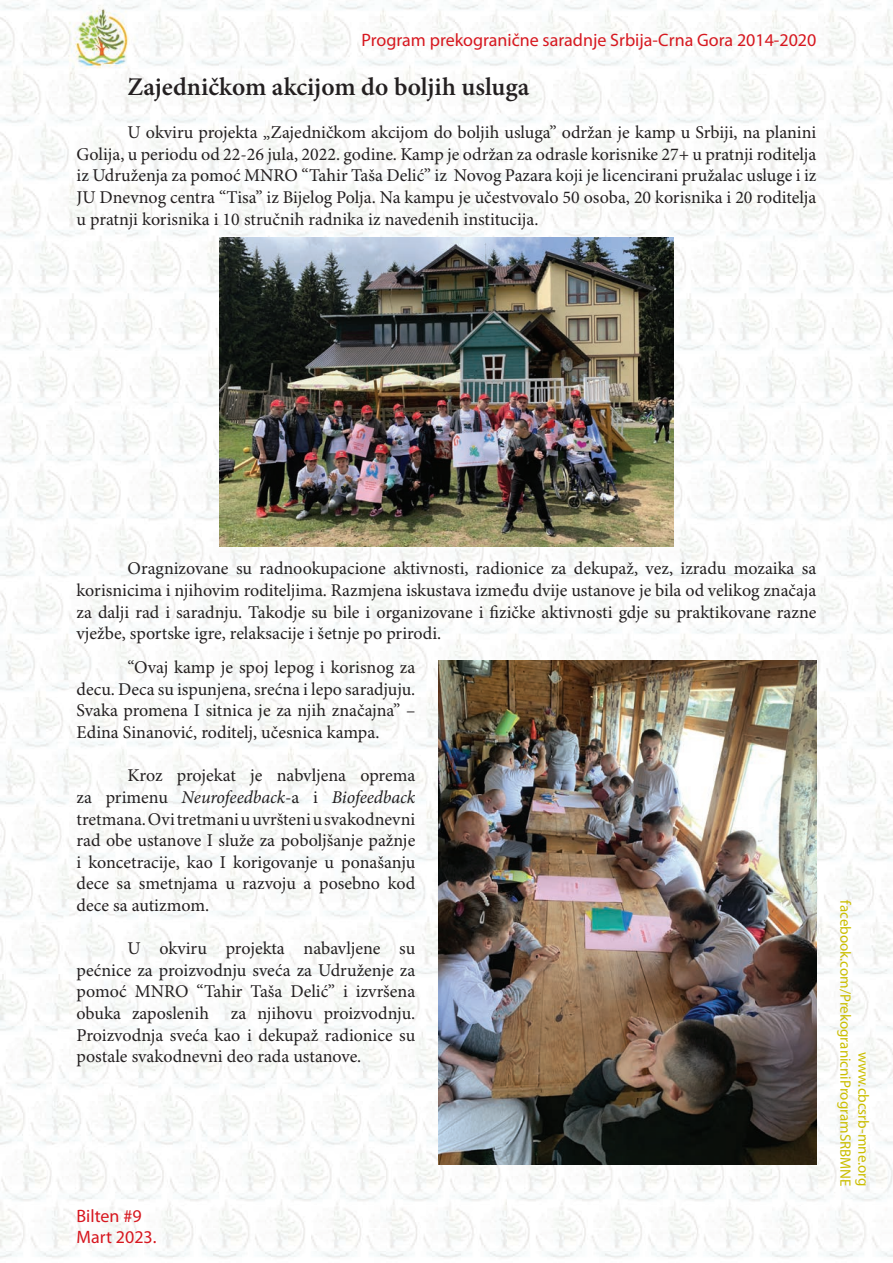
<style>
.page{position:relative;width:893px;height:1263px;background:#fff}
.page>*{position:absolute;margin:0;border:0;box-sizing:border-box;transform-origin:0 0}
.t1{font:600 25.5px "Minion Pro";color:#231f20}
.t2{font:18px/21.6px "Minion Pro";color:#231f20;text-align:justify}
.t3{font:18px/21.6px "Myriad Pro";color:#d7171f}
.t4{font:15px/18px "Myriad Pro";color:#cbbe01;text-align:right}
.s1{font-style:italic}
</style>
<div class="page">
<img style="left:0;top:0;width:893px;height:1258px">
<img style="left:220px;top:238px;width:453px;height:309px">
<img style="left:438px;top:660px;width:378px;height:504px">
<p class="t3" style="left:362px;top:29px;width:456px">Program prekogranične saradnje Srbija-Crna Gora 2014-2020</p>
<h1 class="t1" style="left:128px;top:69px;width:403px">Zajedničkom akcijom do boljih usluga</h1>
<p class="t2" style="left:77px;top:122px;width:741px;text-indent:51px">U okviru projekta „Zajedničkom akcijom do boljih usluga” održan je kamp u Srbiji, na planini Golija, u periodu od 22-26 jula, 2022. godine. Kamp je održan za odrasle korisnike 27+ u pratnji roditelja iz Udruženja za pomoć MNRO “Tahir Taša Delić” iz Novog Pazara koji je licencirani pružalac usluge i iz JU Dnevnog centra “Tisa” iz Bijelog Polja. Na kampu je učestvovalo 50 osoba, 20 korisnika i 20 roditelja u pratnji korisnika i 10 stručnih radnika iz navedenih institucija.</p>
<p class="t2" style="left:77px;top:559px;width:741px;text-indent:51px">Oragnizovane su radnookupacione aktivnosti, radionice za dekupaž, vez, izradu mozaika sa korisnicima i njihovim roditeljima. Razmjena iskustava između dvije ustanove je bila od velikog značaja za dalji rad i saradnju. Takodje su bile i organizovane i fizičke aktivnosti gdje su praktikovane razne vježbe, sportske igre, relaksacije i šetnje po prirodi.</p>
<p class="t2" style="left:77px;top:657px;width:340px;text-indent:51px">“Ovaj kamp je spoj lepog i korisnog za decu. Deca su ispunjena, srećna i lepo saradjuju.<br>Svaka promena I sitnica je za njih značajna” – Edina Sinanović, roditelj, učesnica kampa.</p>
<p class="t2" style="left:77px;top:765px;width:340px;text-indent:51px">Kroz projekat je nabvljena oprema za primenu <span class="s1">Neurofeedback</span>-a i <span class="s1">Biofeedback </span>tretmana. Ovi tretmani u uvršteni u svakodnevni rad obe ustanove I služe za poboljšanje pažnje i koncetracije, kao I korigovanje u ponašanju dece sa smetnjama u razvoju a posebno kod dece sa autizmom.</p>
<p class="t2" style="left:77px;top:938px;width:340px;text-indent:51px">U okviru projekta nabavljene su pećnice za proizvodnju sveća za Udruženje za pomoć MNRO “Tahir Taša Delić” i izvršena obuka zaposlenih za njihovu proizvodnju.<br>Proizvodnja sveća kao i dekupaž radionice su postale svakodnevni deo rada ustanove.</p>
<p class="t3" style="left:77px;top:1204px;width:82px">Bilten #9<br>Mart 2023.</p>
<p class="t4" style="left:873px;top:900px;width:288px;rotate:90deg">www.cbcsrb-mne.org facebook.com/PrekogranicniProgramSRBMNE</p>
</div>
